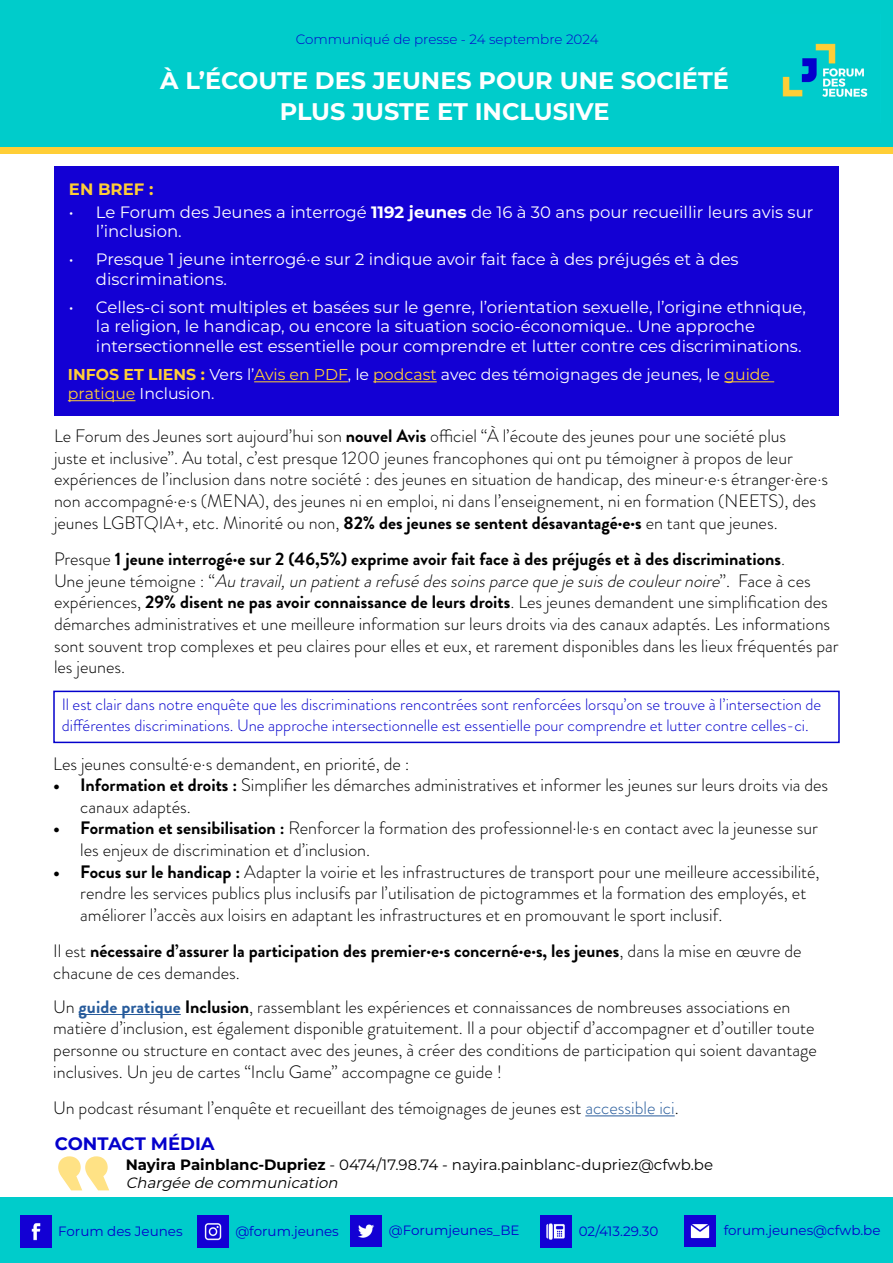
<style>
.page{position:relative;width:893px;height:1263px;background:#fff}
.page>*{position:absolute;margin:0;border:0;box-sizing:border-box;transform-origin:0 0}
.t1{font:700 24px/31.5px "Montserrat";color:#fff;text-align:center}
.t2{font:300 18px/21.6px "Brandon Grotesque";color:#000}
.t3{font:700 18px/21.6px "Brandon Grotesque";color:#000}
.t4{font:700 18px "Montserrat";color:#0400cc}
.t5{font:16.5px/19.5px "Montserrat";color:#fff}
.t6{font:300 16.5px/21px "Brandon Grotesque";color:#0400cc}
.t7{font:700 16.5px "Montserrat";color:#ffce36}
.t8{font:15.75px/18.9px "Montserrat";color:#fff}
.t9{font:15px/18px "Montserrat";color:#000}
.t10{font:13.5px "Montserrat";color:#0400cc}
.t11{font:300 13.5px "Montserrat";color:#0400cc}
.s1{font-weight:700}
.s2{font-weight:700;color:#ffce36}
.s3{color:#ffce36}
.s4{font-style:italic}
.s5{font-weight:300}
.s6{font-weight:700;color:#275b9b}
.s7{color:#275b9b}
</style>
<div class="page">
<div style="left:0;top:0;width:893px;height:146px;background:#00cccb"></div>
<div style="left:0;top:147px;width:893px;height:6px;background:#ffce36"></div>
<img style="left:782px;top:43px;width:86px;height:54px">
<div style="left:0;top:1198px;width:893px;height:65px;background:#00cccb"></div>
<img style="left:20px;top:1215px;width:31px;height:32px">
<img style="left:197px;top:1216px;width:31px;height:31px">
<img style="left:351px;top:1215px;width:31px;height:32px">
<img style="left:684px;top:1215px;width:32px;height:32px">
<img style="left:541px;top:1216px;width:31px;height:31px">
<div style="left:54px;top:167px;width:785px;height:249px;background:#1300d4"></div>
<hr style="left:254px;top:381px;width:94px;height:1px;background:#ffce36">
<hr style="left:373px;top:381px;width:64px;height:1px;background:#ffce36">
<hr style="left:724px;top:381px;width:50px;height:1px;background:#ffce36">
<hr style="left:68px;top:400px;width:67px;height:1px;background:#ffce36">
<svg style="left:58px;top:1156px;width:51px;height:34px"></svg>
<div style="left:53px;top:691px;width:787px;height:52px;border:2px solid #0400cc"></div>
<hr style="left:79px;top:1014px;width:102px;height:1px;background:#275b9b">
<hr style="left:585px;top:1115px;width:90px;height:1px;background:#275b9b">
<p class="t11" style="left:296px;top:30px;width:304px">Communiqué de presse - 24 septembre 2024</p>
<h1 class="t1" style="left:160px;top:63px;width:570px">À L’ÉCOUTE DES JEUNES POUR UNE SOCIÉTÉ<br>PLUS JUSTE ET INCLUSIVE</h1>
<p class="t7" style="left:69px;top:177px;width:86px">EN BREF :</p>
<p class="t5" style="left:96px;top:201px;width:719px;text-indent:-27px">• Le Forum des Jeunes a interrogé <span class="s1">1192 jeunes</span> de 16 à 30 ans pour recueillir leurs avis sur l’inclusion.</p>
<p class="t5" style="left:96px;top:249px;width:644px;text-indent:-27px">• Presque 1 jeune interrogé·e sur 2 indique avoir fait face à des préjugés et à des discriminations.</p>
<p class="t5" style="left:96px;top:296px;width:712px;text-indent:-27px">• Celles-ci sont multiples et basées sur le genre, l’orientation sexuelle, l’origine ethnique, la religion, le handicap, ou encore la situation socio-économique.. Une approche intersectionnelle est essentielle pour comprendre et lutter contre ces discriminations.</p>
<p class="t8" style="left:68px;top:365px;width:704px"><span class="s2">INFOS ET LIENS :</span> Vers l’<span class="s3">Avis en PDF</span>, le <span class="s3">podcast</span> avec des témoignages de jeunes, le <span class="s3">guide pratique</span> Inclusion.</p>
<p class="t2" style="left:54px;top:425px;width:776px">Le Forum des Jeunes sort aujourd’hui son <span class="s1">nouvel Avis</span> officiel “À l’écoute des jeunes pour une société plus<br>juste et inclusive”. Au total, c’est presque 1200 jeunes francophones qui ont pu témoigner à propos de leur expériences de l’inclusion dans notre société : des jeunes en situation de handicap, des mineur·e·s étranger·ère·s non accompagné·e·s (MENA), des jeunes ni en emploi, ni dans l’enseignement, ni en formation (NEETS), des jeunes LGBTQIA+, etc. Minorité ou non, <span class="s1">82% des jeunes se sentent désavantagé·e·s</span> en tant que jeunes.</p>
<p class="t2" style="left:54px;top:548px;width:786px">Presque <span class="s1">1 jeune interrogé·e sur 2 (46,5%) exprime avoir fait face à des préjugés et à des discriminations</span>.<br>U n e j e u n e t é m o i g n e : “<span class="s4">Autravail,unpatientarefusédessoinsparcequejesuisdecouleurnoire</span>” . Fa c e à c e s expériences, <span class="s1">29% disent ne pas avoir connaissance de leurs droits</span>. Les jeunes demandent une simplification des démarches administratives et une meilleure information sur leurs droits via des canaux adaptés. Les informations sont souvent trop complexes et peu claires pour elles et eux, et rarement disponibles dans les lieux fréquentés par les jeunes.</p>
<p class="t6" style="left:62px;top:694px;width:761px">Il est clair dans notre enquête que les discriminations rencontrées sont renforcées lorsqu’on se trouve à l’intersection de différentes discriminations. Une approche intersectionnelle est essentielle pour comprendre et lutter contre celles-ci.</p>
<p class="t2" style="left:53px;top:753px;width:358px">Les jeunes consulté·e·s demandent, en priorité, de :</p>
<p class="t2" style="left:80px;top:774px;width:749px;text-indent:-27px"><span class="s1">• Information et droits :</span> Simplifier les démarches administratives et informer les jeunes sur leurs droits via des canaux adaptés.</p>
<p class="t2" style="left:80px;top:817px;width:739px;text-indent:-27px"><span class="s1">• Formation et sensibilisation :</span> Renforcer la formation des professionnel·le·s en contact avec la jeunesse sur les enjeux de discrimination et d’inclusion.</p>
<p class="t2" style="left:80px;top:861px;width:741px;text-indent:-27px"><span class="s1">• Focus sur le handicap :</span> Adapter la voirie et les infrastructures de transport pour une meilleure accessibilité, rendre les services publics plus inclusifs par l’utilisation de pictogrammes et la formation des employés, et améliorer l’accès aux loisirs en adaptant les infrastructures et en promouvant le sport inclusif.</p>
<p class="t3" style="left:53px;top:941px;width:750px"><span class="s5">Il est</span> nécessaire d’assurer la participation des premier·e·s concerné·e·s, les jeunes<span class="s5">, dans la mise en œuvre de chacune de ces demandes.</span></p>
<p class="t2" style="left:53px;top:996px;width:765px">Un <span class="s6">guide pratique</span> <span class="s1">Inclusion</span>, rassemblant les expériences et connaissances de nombreuses associations en matière d’inclusion, est également disponible gratuitement. Il a pour objectif d’accompagner et d’outiller toute personne ou structure en contact avec des jeunes, à créer des conditions de participation qui soient davantage inclusives. Un jeu de cartes “Inclu Game” accompagne ce guide !</p>
<p class="t2" style="left:53px;top:1097px;width:627px">Un podcast résumant l’enquête et recueillant des témoignages de jeunes est <span class="s7">accessible ici</span>.</p>
<p class="t4" style="left:55px;top:1130px;width:161px">CONTACT MÉDIA</p>
<p class="t9" style="left:126px;top:1155px;width:589px"><span class="s1">Nayira Painblanc-Dupriez</span> - 0474/17.98.74 - nayira.painblanc-dupriez@cfwb.be<br><span class="s4">Chargée de communication</span></p>
<p class="t10" style="left:579px;top:1222px;width:81px">02/413.29.30</p>
<p class="t10" style="left:58px;top:1221px;width:126px">Forum des Jeunes</p>
<p class="t10" style="left:235px;top:1222px;width:105px">@forum.jeunes</p>
<p class="t10" style="left:389px;top:1221px;width:132px">@Forumjeunes_BE</p>
<p class="t10" style="left:724px;top:1221px;width:158px">forum.jeunes@cfwb.be</p>
</div>
